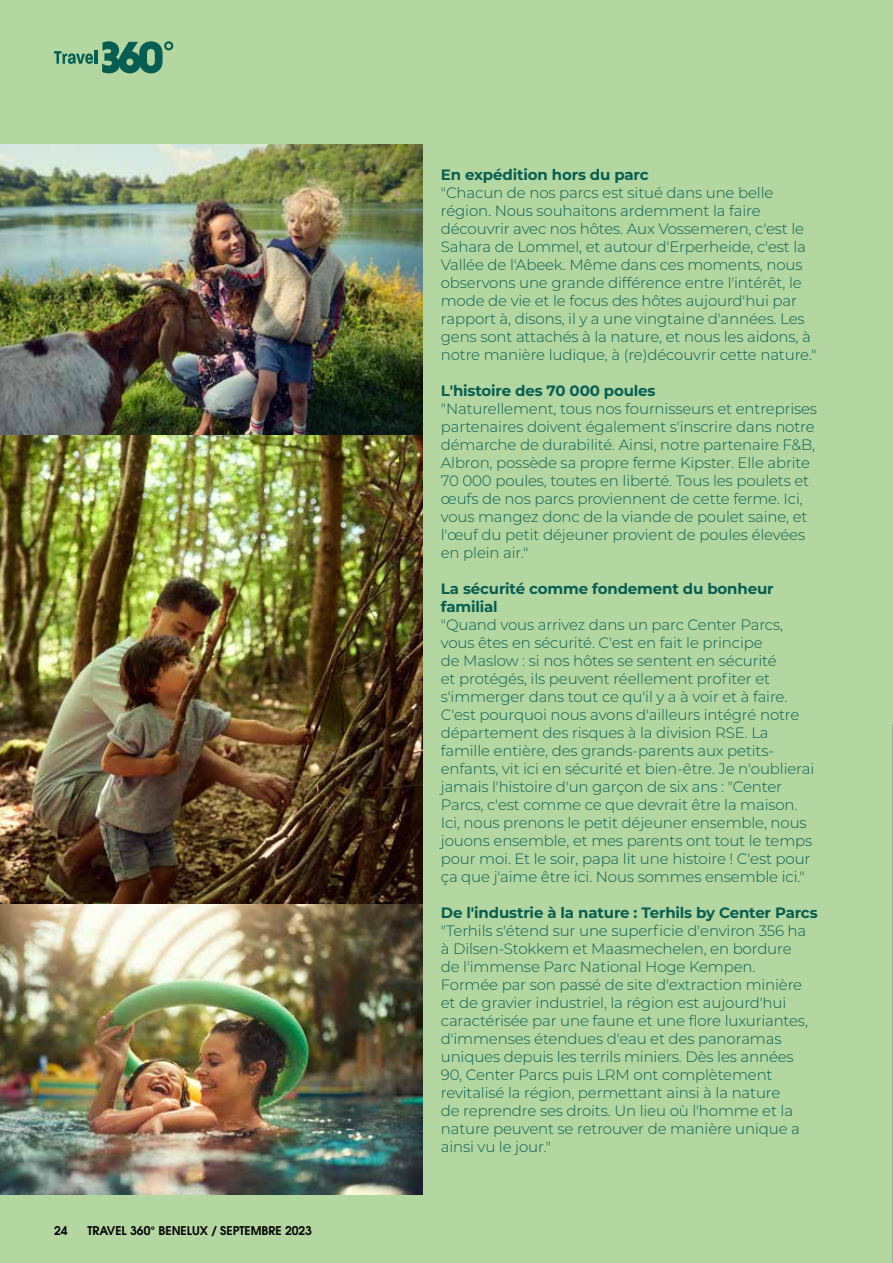
<style>
.page{position:relative;width:893px;height:1263px;background:#b4d6a1}
.page>*{position:absolute;margin:0;border:0;box-sizing:border-box;transform-origin:0 0}
.t1{font:300 15px/18px "Montserrat";letter-spacing:-.01em;color:#065e52}
.t2{font:700 15px/18px "Montserrat";letter-spacing:-.01em;color:#065e52}
.t3{font:600 12px "Avant Garde LT";color:#000}
</style>
<div class="page">
<img style="left:0;top:145px;width:423px;height:1050px">
<svg style="left:54px;top:51px;width:39px;height:13px"></svg>
<hr style="left:95px;top:50px;width:3px;height:14px;background:#065e52">
<svg style="left:102px;top:41px;width:71px;height:32px"></svg>
<svg style="left:892px;top:724px;width:1px;height:539px"></svg>
<p class="t3" style="left:54px;top:1222px;width:15px">24</p>
<p class="t3" style="left:88px;top:1222px;width:226px">TRAVEL 360° BENELUX / SEPTEMBRE 2023</p>
<p class="t2" style="left:441px;top:165px;width:209px">En expédition hors du parc</p>
<p class="t1" style="left:441px;top:183px;width:377px">"Chacun de nos parcs est situé dans une belle région. Nous souhaitons ardemment la faire découvrir avec nos hôtes. Aux Vossemeren, c'est le Sahara de Lommel, et autour d'Erperheide, c'est la Vallée de l'Abeek. Même dans ces moments, nous observons une grande différence entre l'intérêt, le mode de vie et le focus des hôtes aujourd'hui par rapport à, disons, il y a une vingtaine d'années. Les gens sont attachés à la nature, et nous les aidons, à notre manière ludique, à (re)découvrir cette nature."</p>
<p class="t2" style="left:441px;top:381px;width:216px">L'histoire des 70 000 poules</p>
<p class="t1" style="left:441px;top:399px;width:378px">"Naturellement, tous nos fournisseurs et entreprises partenaires doivent également s'inscrire dans notre démarche de durabilité. Ainsi, notre partenaire F&amp;B, Albron, possède sa propre ferme Kipster. Elle abrite 70 000 poules, toutes en liberté. Tous les poulets et œufs de nos parcs proviennent de cette ferme. Ici, vous mangez donc de la viande de poulet saine, et l'œuf du petit déjeuner provient de poules élevées en plein air."</p>
<p class="t2" style="left:441px;top:579px;width:334px">La sécurité comme fondement du bonheur familial</p>
<p class="t1" style="left:441px;top:615px;width:375px">"Quand vous arrivez dans un parc Center Parcs, vous êtes en sécurité. C'est en fait le principe<br>de Maslow : si nos hôtes se sentent en sécurité<br>et protégés, ils peuvent réellement profiter et s'immerger dans tout ce qu'il y a à voir et à faire.<br>C'est pourquoi nous avons d'ailleurs intégré notre département des risques à la division RSE. La famille entière, des grands-parents aux petits&shy;enfants, vit ici en sécurité et bien-être. Je n'oublierai jamais l'histoire d'un garçon de six ans : "Center Parcs, c'est comme ce que devrait être la maison.<br>Ici, nous prenons le petit déjeuner ensemble, nous jouons ensemble, et mes parents ont tout le temps pour moi. Et le soir, papa lit une histoire ! C'est pour ça que j'aime être ici. Nous sommes ensemble ici."</p>
<p class="t2" style="left:441px;top:903px;width:378px">De l'industrie à la nature : Terhils by Center Parcs</p>
<p class="t1" style="left:441px;top:921px;width:369px">"Terhils s'étend sur une superficie d'environ 356 ha à Dilsen-Stokkem et Maasmechelen, en bordure de l'immense Parc National Hoge Kempen.<br>Formée par son passé de site d'extraction minière et de gravier industriel, la région est aujourd'hui caractérisée par une faune et une flore luxuriantes, d'immenses étendues d'eau et des panoramas uniques depuis les terrils miniers. Dès les années 90, Center Parcs puis LRM ont complètement revitalisé la région, permettant ainsi à la nature<br>de reprendre ses droits. Un lieu où l'homme et la nature peuvent se retrouver de manière unique a ainsi vu le jour."</p>
</div>
